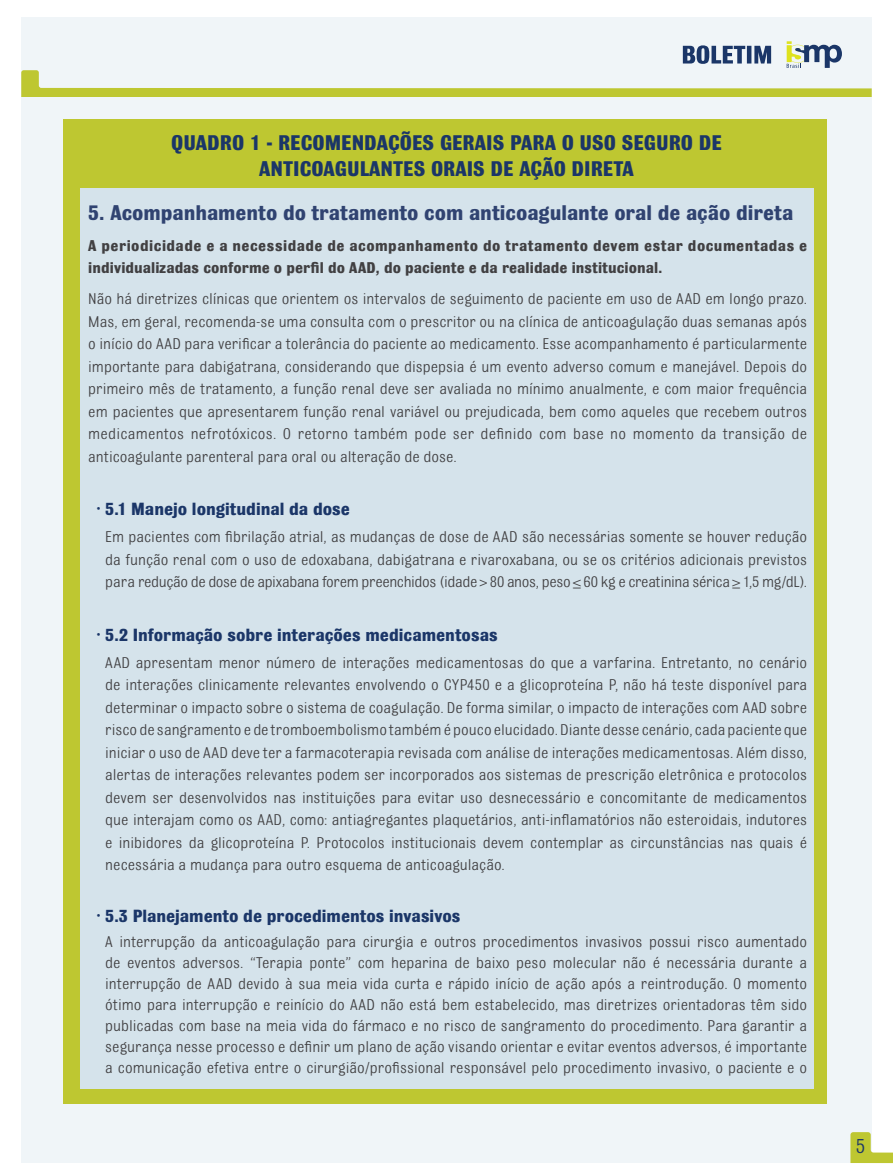
<style>
.page{position:relative;width:893px;height:1174px;background:#fff}
.page>*{position:absolute;margin:0;border:0;box-sizing:border-box;transform-origin:0 0}
.t1{font:700 22.5px/25.5px "Bulldog";color:#1b3668;text-align:center}
.t2{font:700 22.5px "Bulldog";color:#304371}
.t3{font:21.6px "Bulldog";color:#1b3668}
.t4{font:700 18.75px "Bulldog";color:#1b3668}
.t5{font:16.5px/22.5px "Bulldog";color:#414042;text-align:justify}
.t6{font:700 16.5px/22.5px "Bulldog";letter-spacing:.025em;color:#414042}
</style>
<div class="page">
<div style="left:21px;top:18px;width:851px;height:1145px;background:#f0f5f8"></div>
<svg style="left:21px;top:41px;width:851px;height:56px"></svg>
<svg style="left:850px;top:1132px;width:43px;height:31px"></svg>
<div style="left:64px;top:119px;width:763px;height:984px;background:#bec731"></div>
<div style="left:80px;top:189px;width:733px;height:900px;background:#d5e3eb"></div>
<h1 class="t1" style="left:171px;top:130px;width:552px">QUADRO 1 - RECOMENDAÇÕES GERAIS PARA O USO SEGURO DE<br>ANTICOAGULANTES ORAIS DE AÇÃO DIRETA</h1>
<h1 class="t2" style="left:88px;top:201px;width:707px">5. Acompanhamento do tratamento com anticoagulante oral de ação direta</h1>
<p class="t6" style="left:88px;top:234px;width:720px">A periodicidade e a necessidade de acompanhamento do tratamento devem estar documentadas e individualizadas conforme o perfil do AAD, do paciente e da realidade institucional.</p>
<p class="t5" style="left:88px;top:288px;width:720px">Não há diretrizes clínicas que orientem os intervalos de seguimento de paciente em uso de AAD em longo prazo.<br>Mas, em geral, recomenda-se uma consulta com o prescritor ou na clínica de anticoagulação duas semanas após o início do AAD para verificar a tolerância do paciente ao medicamento. Esse acompanhamento é particularmente importante para dabigatrana, considerando que dispepsia é um evento adverso comum e manejável. Depois do primeiro mês de tratamento, a função renal deve ser avaliada no mínimo anualmente, e com maior frequência em pacientes que apresentarem função renal variável ou prejudicada, bem como aqueles que recebem outros medicamentos nefrotóxicos. O retorno também pode ser definido com base no momento da transição de anticoagulante parenteral para oral ou alteração de dose.</p>
<p class="t4" style="left:97px;top:500px;width:255px">• 5.1 Manejo longitudinal da dose</p>
<p class="t5" style="left:105px;top:525px;width:703px">Em pacientes com fibrilação atrial, as mudanças de dose de AAD são necessárias somente se houver redução da função renal com o uso de edoxabana, dabigatrana e rivaroxabana, ou se os critérios adicionais previstos para redução de dose de apixabana forem preenchidos (idade &gt; 80 anos, peso ≤ 60 kg e creatinina sérica ≥ 1,5 mg/dL).</p>
<p class="t4" style="left:97px;top:625px;width:403px">• 5.2 Informação sobre interações medicamentosas</p>
<p class="t5" style="left:105px;top:651px;width:703px">AAD apresentam menor número de interações medicamentosas do que a varfarina. Entretanto, no cenário de interações clinicamente relevantes envolvendo o CYP450 e a glicoproteína P, não há teste disponível para determinar o impacto sobre o sistema de coagulação. De forma similar, o impacto de interações com AAD sobre risco de sangramento e de tromboembolismo também é pouco elucidado. Diante desse cenário, cada paciente que iniciar o uso de AAD deve ter a farmacoterapia revisada com análise de interações medicamentosas. Além disso, alertas de interações relevantes podem ser incorporados aos sistemas de prescrição eletrônica e protocolos devem ser desenvolvidos nas instituições para evitar uso desnecessário e concomitante de medicamentos que interajam como os AAD, como: antiagregantes plaquetários, anti-inflamatórios não esteroidais, indutores e inibidores da glicoproteína P. Protocolos institucionais devem contemplar as circunstâncias nas quais é necessária a mudança para outro esquema de anticoagulação.</p>
<p class="t4" style="left:97px;top:906px;width:365px">• 5.3 Planejamento de procedimentos invasivos</p>
<p class="t5" style="left:105px;top:931px;width:703px;line-height:21px">A interrupção da anticoagulação para cirurgia e outros procedimentos invasivos possui risco aumentado de eventos adversos. “Terapia ponte” com heparina de baixo peso molecular não é necessária durante a interrupção de AAD devido à sua meia vida curta e rápido início de ação após a reintrodução. O momento ótimo para interrupção e reinício do AAD não está bem estabelecido, mas diretrizes orientadoras têm sido publicadas com base na meia vida do fármaco e no risco de sangramento do procedimento. Para garantir a segurança nesse processo e definir um plano de ação visando orientar e evitar eventos adversos, é importante a comunicação efetiva entre o cirurgião/profissional responsável pelo procedimento invasivo, o paciente e o</p>
<h2 class="t3" style="left:856px;top:1135px;width:11px">5</h2>
</div>
